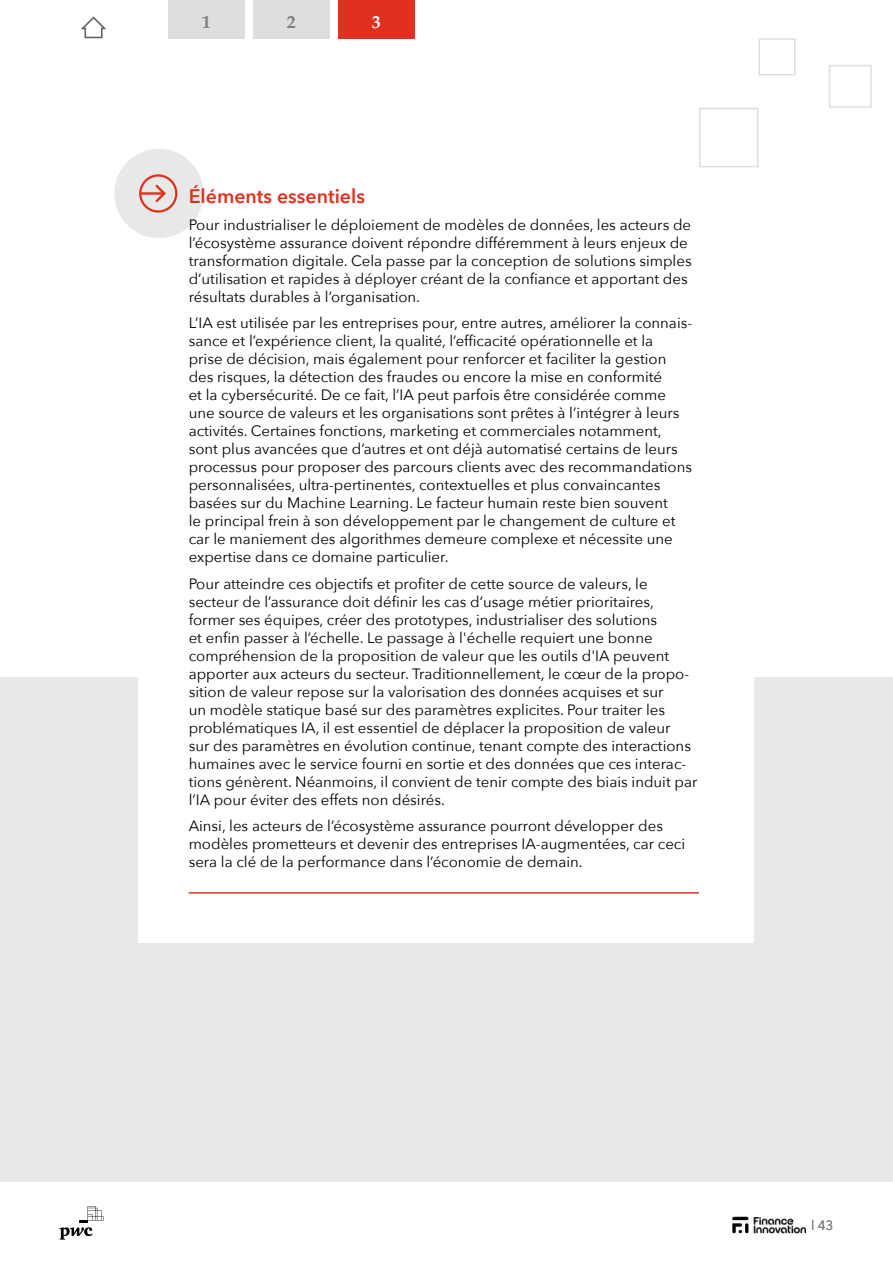
<style>
.page{position:relative;width:893px;height:1263px;background:#fff}
.page>*{position:absolute;margin:0;border:0;box-sizing:border-box;transform-origin:0 0}
.t1{font:600 19.5px "Avenir Next";color:#e0301e}
.t2{font:700 18px "Palatino";color:#7d7d7d}
.t3{font:700 18px "Palatino";color:#fff}
.t4{font:15px/18px "Avenir Next";color:#000}
.t5{font:13.5px "Avenir Next";color:#7d7d7d}
</style>
<div class="page">
<svg style="left:60px;top:1206px;width:44px;height:33px"></svg>
<img style="left:733px;top:1216px;width:72px;height:18px">
<div style="left:0;top:677px;width:893px;height:505px;background:#e8e8e8"></div>
<div style="left:139px;top:215px;width:615px;height:727px;background:#fff"></div>
<div style="left:114px;top:149px;width:90px;height:89px;background:#e8e8e8;border-radius:50%"></div>
<svg style="left:139px;top:174px;width:38px;height:39px"></svg>
<hr style="left:189px;top:892px;width:510px;height:1px;background:#e0301e">
<div style="left:699px;top:108px;width:59px;height:59px;border:2px solid #dedede"></div>
<div style="left:829px;top:65px;width:43px;height:43px;border:2px solid #dedede"></div>
<div style="left:758px;top:38px;width:38px;height:37px;border:2px solid #dedede"></div>
<svg style="left:81px;top:16px;width:25px;height:22px"></svg>
<div style="left:253px;top:0;width:77px;height:38px;background:#dedede"></div>
<div style="left:338px;top:0;width:77px;height:38px;background:#e0301e"></div>
<div style="left:168px;top:0;width:76px;height:38px;background:#dedede"></div>
<p class="t2" style="left:202px;top:6px;width:10px">1</p>
<p class="t2" style="left:287px;top:6px;width:10px">2</p>
<p class="t3" style="left:372px;top:6px;width:10px">3</p>
<h1 class="t1" style="left:189px;top:179px;width:178px">Éléments essentiels</h1>
<p class="t4" style="left:189px;top:215px;width:504px">Pour industrialiser le déploiement de modèles de données, les acteurs de l’écosystème assurance doivent répondre différemment à leurs enjeux de transformation digitale. Cela passe par la conception de solutions simples d’utilisation et rapides à déployer créant de la confiance et apportant des résultats durables à l’organisation.</p>
<p class="t4" style="left:189px;top:313px;width:505px">L’IA est utilisée par les entreprises pour, entre autres, améliorer la connais&shy;sance et l’expérience client, la qualité, l’efficacité opérationnelle et la<br>prise de décision, mais également pour renforcer et faciliter la gestion des risques, la détection des fraudes ou encore la mise en conformité<br>et la cybersécurité. De ce fait, l’IA peut parfois être considérée comme une source de valeurs et les organisations sont prêtes à l’intégrer à leurs activités. Certaines fonctions, marketing et commerciales notamment, sont plus avancées que d’autres et ont déjà automatisé certains de leurs processus pour proposer des parcours clients avec des recommandations personnalisées, ultra-pertinentes, contextuelles et plus convaincantes basées sur du Machine Learning. Le facteur humain reste bien souvent<br>le principal frein à son développement par le changement de culture et car le maniement des algorithmes demeure complexe et nécessite une expertise dans ce domaine particulier.</p>
<p class="t4" style="left:189px;top:574px;width:510px">Pour atteindre ces objectifs et profiter de cette source de valeurs, le secteur de l’assurance doit définir les cas d’usage métier prioritaires, former ses équipes, créer des prototypes, industrialiser des solutions<br>et enfin passer à l’échelle. Le passage à l'échelle requiert une bonne compréhension de la proposition de valeur que les outils d'IA peuvent apporter aux acteurs du secteur. Traditionnellement, le cœur de la propo&shy;sition de valeur repose sur la valorisation des données acquises et sur<br>un modèle statique basé sur des paramètres explicites. Pour traiter les problématiques IA, il est essentiel de déplacer la proposition de valeur<br>sur des paramètres en évolution continue, tenant compte des interactions humaines avec le service fourni en sortie et des données que ces interac&shy;tions génèrent. Néanmoins, il convient de tenir compte des biais induit par l’IA pour éviter des effets non désirés.</p>
<p class="t4" style="left:189px;top:816px;width:498px">Ainsi, les acteurs de l’écosystème assurance pourront développer des modèles prometteurs et devenir des entreprises IA-augmentées, car ceci sera la clé de la performance dans l’économie de demain.</p>
<p class="t5" style="left:811px;top:1213px;width:24px">ⅼ 43</p>
</div>
